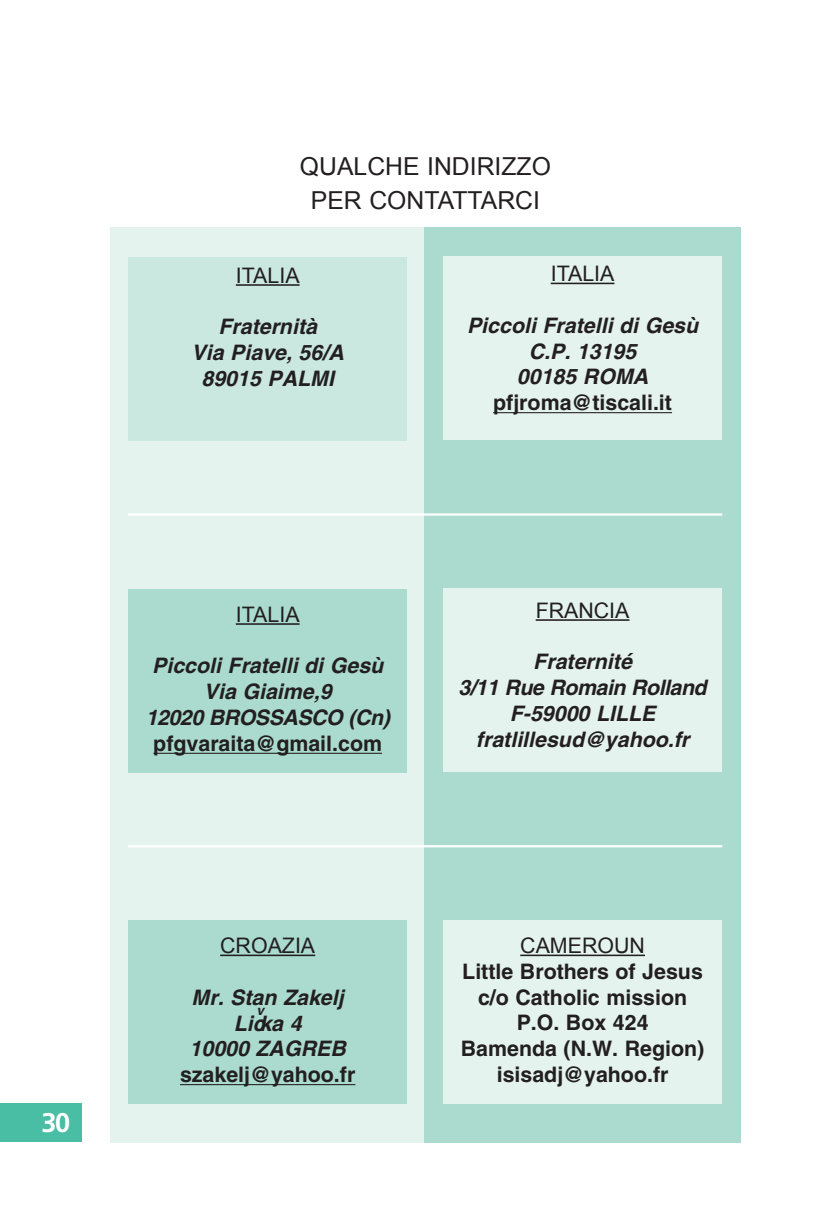
<style>
.page{position:relative;width:823px;height:1212px;background:#fff}
.page>*{position:absolute;margin:0;border:0;box-sizing:border-box;transform-origin:0 0}
.t1{font:700 27px "Frutiger";color:#fff}
.t2{font:24.75px/33.8px "Arial";color:#231f20;text-align:center}
.t3{font:italic 700 21.38px/25.9px "Helvetica";color:#231f20;text-align:center}
.t4{font:700 21.38px/25.9px "Helvetica";color:#231f20;text-align:center}
.t5{font:21.38px "Arial";color:#231f20}
.t6{font:italic 700 13.5px "Helvetica";color:#231f20}
</style>
<div class="page">
<div style="left:0;top:1103px;width:81px;height:39px;background:#49bea5"></div>
<div style="left:110px;top:227px;width:314px;height:915px;background:#e4f3ed"></div>
<div style="left:424px;top:227px;width:317px;height:915px;background:#aadbce"></div>
<div style="left:128px;top:258px;width:279px;height:183px;background:#cae8e0"></div>
<hr style="left:236px;top:284px;width:63px;height:2px;background:#231f20">
<div style="left:128px;top:589px;width:279px;height:183px;background:#aadbce"></div>
<hr style="left:236px;top:623px;width:63px;height:2px;background:#231f20">
<hr style="left:153px;top:753px;width:229px;height:1px;background:#231f20">
<div style="left:128px;top:920px;width:279px;height:183px;background:#aadbce"></div>
<hr style="left:220px;top:954px;width:95px;height:2px;background:#231f20">
<hr style="left:180px;top:1084px;width:175px;height:1px;background:#231f20">
<div style="left:443px;top:256px;width:279px;height:183px;background:#e4f3ed"></div>
<hr style="left:551px;top:283px;width:63px;height:1px;background:#231f20">
<hr style="left:493px;top:412px;width:179px;height:1px;background:#231f20">
<div style="left:443px;top:588px;width:279px;height:183px;background:#e4f3ed"></div>
<hr style="left:536px;top:619px;width:93px;height:2px;background:#231f20">
<div style="left:443px;top:920px;width:279px;height:183px;background:#e4f3ed"></div>
<hr style="left:520px;top:954px;width:125px;height:2px;background:#231f20">
<hr style="left:128px;top:513px;width:594px;height:3px;background:#fff">
<hr style="left:128px;top:845px;width:594px;height:2px;background:#fff">
<p class="t1" style="left:42px;top:1112px;width:30px">30</p>
<p class="t2" style="left:300px;top:149px;width:252px">QUALCHE INDIRIZZO<br>PER CONTATTARCI</p>
<p class="t5" style="left:236px;top:263px;width:65px">ITALIA</p>
<p class="t3" style="left:192px;top:316px;width:158px">Fraternità<br>Via Piave, 56/A<br>89015 PALMI</p>
<p class="t5" style="left:551px;top:262px;width:65px">ITALIA</p>
<p class="t3" style="left:467px;top:314px;width:237px">Piccoli Fratelli di Gesù<br>C.P. 13195<br>00185 ROMA</p>
<p class="t4" style="left:493px;top:392px;width:180px">pfjroma@tiscali.it</p>
<p class="t5" style="left:236px;top:602px;width:65px">ITALIA</p>
<p class="t3" style="left:146px;top:655px;width:250px">Piccoli Fratelli di Gesù<br>Via Giaime,9<br>12020 BROSSASCO (Cn)</p>
<p class="t4" style="left:153px;top:732px;width:230px">pfgvaraita@gmail.com</p>
<p class="t5" style="left:536px;top:598px;width:95px">FRANCIA</p>
<p class="t3" style="left:459px;top:651px;width:254px">Fraternité<br>3/11 Rue Romain Rolland<br>F-59000 LILLE fratlillesud@yahoo.fr</p>
<p class="t5" style="left:220px;top:933px;width:97px">CROAZIA</p>
<p class="t3" style="left:234px;top:986px;width:111px;text-align:left;text-indent:-42px">Mr. Stan Zakelj<br>Lic</p>
<p class="t6" style="left:256px;top:1005px;width:12px">v</p>
<p class="t3" style="left:190px;top:1012px;width:162px;text-align:left;text-indent:70px">ka 4<br>10000 ZAGREB</p>
<p class="t4" style="left:180px;top:1064px;width:177px">szakelj@yahoo.fr</p>
<p class="t5" style="left:520px;top:933px;width:126px">CAMEROUN</p>
<p class="t4" style="left:461px;top:960px;width:245px">Little Brothers of Jesus c/o Catholic mission<br>P.O. Box 424<br>Bamenda (N.W. Region) isisadj@yahoo.fr</p>
</div>
